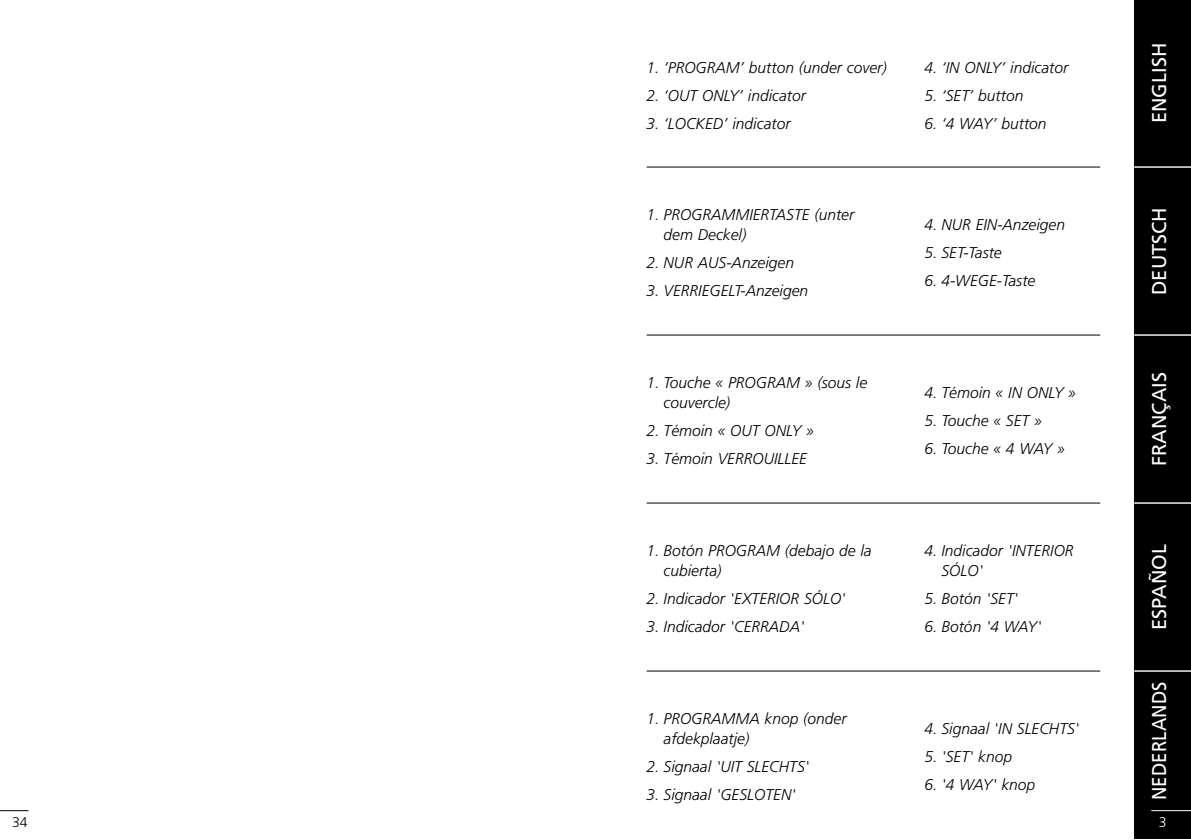
<style>
.page{position:relative;width:1191px;height:840px;background:#fff}
.page>*{position:absolute;margin:0;border:0;box-sizing:border-box;transform-origin:0 0}
.t1{font:20px "Frutiger";color:#fff}
.t2{font:20px "Frutiger";color:#fff;scale:.93 1}
.t3{font:italic 300 15.6px/19.6px "Frutiger";color:#000}
.t4{font:300 14px "Frutiger";color:#000}
.t5{font:300 14px "Frutiger";color:#fff}
</style>
<div class="page">
<div style="left:1134px;top:0;width:57px;height:838px;background:#000"></div>
<hr style="left:1134px;top:166px;width:57px;height:2px;background:#fff">
<hr style="left:1134px;top:334px;width:57px;height:1px;background:#fff">
<hr style="left:1134px;top:502px;width:57px;height:1px;background:#fff">
<hr style="left:1134px;top:670px;width:57px;height:1px;background:#fff">
<hr style="left:646px;top:166px;width:454px;height:1px;background:#000">
<hr style="left:646px;top:334px;width:454px;height:1px;background:#000">
<hr style="left:646px;top:502px;width:454px;height:1px;background:#000">
<hr style="left:646px;top:670px;width:454px;height:1px;background:#000">
<hr style="left:1151px;top:809px;width:40px;height:1px;background:#fff">
<p class="t3" style="left:646px;top:59px;width:242px">1. ‘PROGRAM’ button (under cover)</p>
<p class="t3" style="left:646px;top:87px;width:161px">2. ‘OUT ONLY’ indicator</p>
<p class="t3" style="left:646px;top:115px;width:145px">3. ‘LOCKED’ indicator</p>
<p class="t3" style="left:663px;top:206px;width:192px;text-indent:-17px">1. PROGRAMMIERTASTE (unter dem Deckel)</p>
<p class="t3" style="left:646px;top:254px;width:149px">2. NUR AUS-Anzeigen</p>
<p class="t3" style="left:646px;top:282px;width:163px">3. VERRIEGELT-Anzeigen</p>
<p class="t3" style="left:663px;top:374px;width:205px;text-indent:-17px">1. Touche « PROGRAM » (sous le couvercle)</p>
<p class="t3" style="left:646px;top:421px;width:169px">2. Témoin « OUT ONLY »</p>
<p class="t3" style="left:646px;top:450px;width:162px">3. Témoin VERROUILLEE</p>
<p class="t3" style="left:663px;top:542px;width:210px;text-indent:-17px">1. Botón PROGRAM (debajo de la cubierta)</p>
<p class="t3" style="left:646px;top:589px;width:200px">2. Indicador 'EXTERIOR SÓLO'</p>
<p class="t3" style="left:646px;top:617px;width:159px">3. Indicador 'CERRADA'</p>
<p class="t3" style="left:663px;top:709px;width:184px;text-indent:-17px">1. PROGRAMMA knop (onder afdekplaatje)</p>
<p class="t3" style="left:646px;top:757px;width:164px">2. Signaal 'UIT SLECHTS'</p>
<p class="t3" style="left:646px;top:785px;width:151px">3. Signaal 'GESLOTEN'</p>
<p class="t3" style="left:924px;top:59px;width:145px">4. ‘IN ONLY’ indicator</p>
<p class="t3" style="left:924px;top:87px;width:100px">5. ‘SET’ button</p>
<p class="t3" style="left:924px;top:115px;width:124px">6. ‘4 WAY’ button</p>
<p class="t3" style="left:924px;top:216px;width:142px">4. NUR EIN-Anzeigen</p>
<p class="t3" style="left:924px;top:244px;width:79px">5. SET-Taste</p>
<p class="t3" style="left:924px;top:272px;width:112px">6. 4-WEGE-Taste</p>
<p class="t3" style="left:924px;top:384px;width:153px">4. Témoin « IN ONLY »</p>
<p class="t3" style="left:924px;top:412px;width:119px">5. Touche « SET »</p>
<p class="t3" style="left:924px;top:440px;width:142px">6. Touche « 4 WAY »</p>
<p class="t3" style="left:941px;top:542px;width:134px;text-indent:-17px">4. Indicador 'INTERIOR<br>SÓLO'</p>
<p class="t3" style="left:924px;top:589px;width:95px">5. Botón 'SET'</p>
<p class="t3" style="left:924px;top:617px;width:118px">6. Botón '4 WAY'</p>
<p class="t3" style="left:924px;top:719px;width:156px">4. Signaal 'IN SLECHTS'</p>
<p class="t3" style="left:924px;top:747px;width:89px">5. 'SET' knop</p>
<p class="t3" style="left:924px;top:775px;width:112px">6. '4 WAY' knop</p>
<p class="t1" style="left:1151px;top:123px;width:81px;rotate:-90deg">ENGLISH</p>
<p class="t1" style="left:1151px;top:295px;width:89px;rotate:-90deg">DEUTSCH</p>
<p class="t1" style="left:1151px;top:465px;width:95px;rotate:-90deg">FRANÇAIS</p>
<p class="t1" style="left:1151px;top:629px;width:87px;rotate:-90deg">ESPAÑOL</p>
<p class="t2" style="left:1151px;top:800px;width:129px;rotate:-90deg">NEDERLANDS</p>
<p class="t4" style="left:12px;top:815px;width:17px">34</p>
<p class="t5" style="left:1158px;top:815px;width:9px">3</p>
</div>
